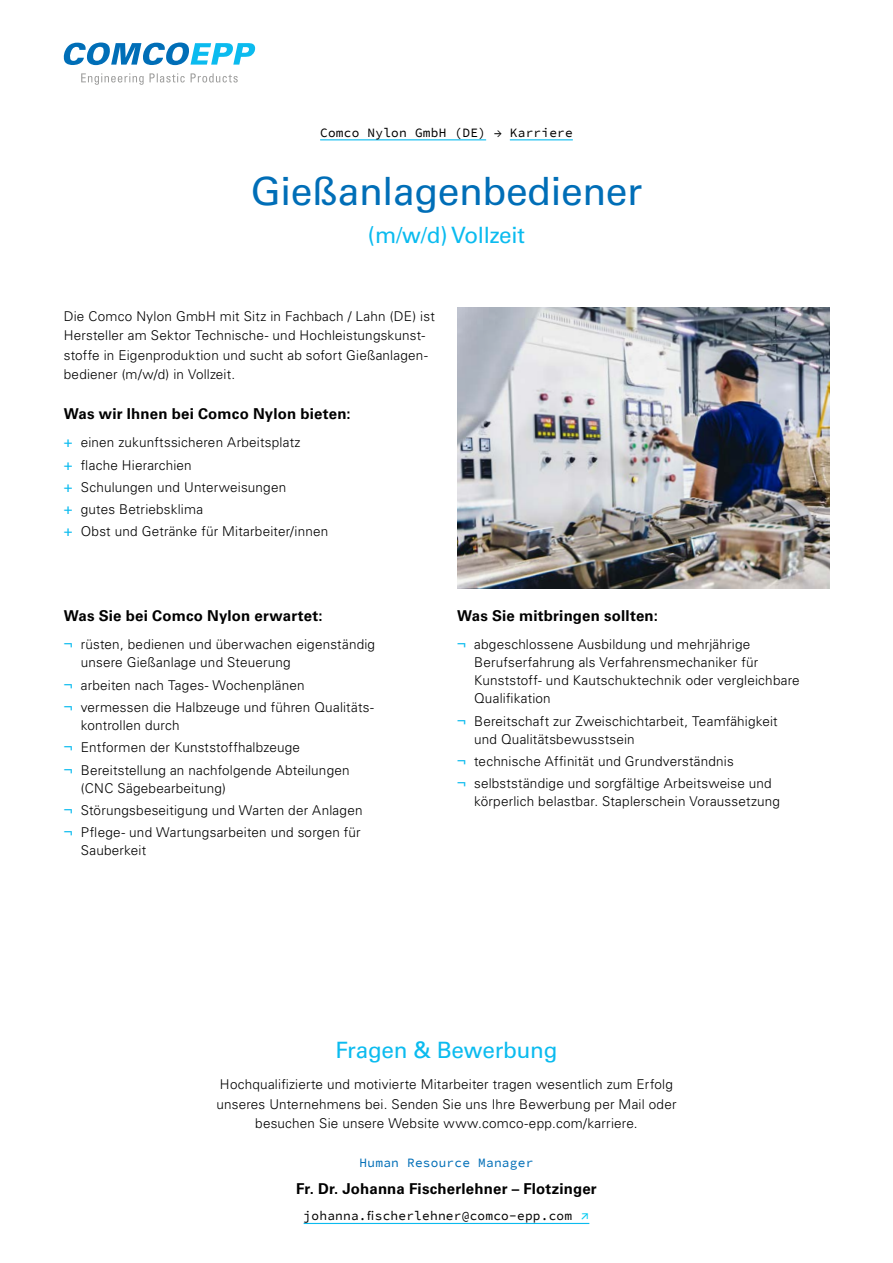
<style>
.page{position:relative;width:893px;height:1263px;background:#fff}
.page>*{position:absolute;margin:0;border:0;box-sizing:border-box;transform-origin:0 0}
.t1{font:39px "Univers LT Std";letter-spacing:-.01em;color:#006eb7}
.t2{font:22.5px "Univers LT Std";letter-spacing:-.01em;color:#0bbbef}
.t3{font:700 15px "Univers LT Std";letter-spacing:.01em;color:#000}
.t4{font:300 13.5px/22.2px "Univers LT Std";letter-spacing:.015em;color:#000}
.t5{font:12.75px "Source Code Pro";letter-spacing:.02em;color:#000}
.t6{font:12.75px "Source Code Pro";letter-spacing:.02em;color:#006eb7}
.s1{font-weight:400;font-size:15px;color:#0bbbef}
.s2{font-size:15px;color:#00c9f0}
</style>
<div class="page">
<hr style="left:320px;top:139px;width:166px;height:1px;background:#0bbbef">
<hr style="left:510px;top:139px;width:63px;height:1px;background:#0bbbef">
<img style="left:457px;top:307px;width:372px;height:282px">
<hr style="left:304px;top:1223px;width:285px;height:1px;background:#0bbbef">
<svg style="left:81px;top:73px;width:157px;height:12px"></svg>
<svg style="left:63px;top:43px;width:193px;height:22px"></svg>
<p class="t5" style="left:320px;top:123px;width:254px">Comco Nylon GmbH (DE) → Karriere</p>
<h1 class="t1" style="left:251px;top:168px;width:393px">Gießanlagenbediener</h1>
<h2 class="t2" style="left:368px;top:222px;width:159px">(m/w/d) Vollzeit</h2>
<p class="t4" style="left:64px;top:306px;width:373px;line-height:19.5px">Die Comco Nylon GmbH mit Sitz in Fachbach / Lahn (DE) ist Hersteller am Sektor Technische- und Hochleistungskunst&shy;stoffe in Eigenproduktion und sucht ab sofort Gießanlagen&shy;bediener (m/w/d) in Vollzeit.</p>
<p class="t3" style="left:64px;top:405px;width:288px">Was wir Ihnen bei Comco Nylon bieten:</p>
<p class="t4" style="left:64px;top:431px;width:266px"><span class="s1">+</span> einen zukunftssicheren Arbeitsplatz<br><span class="s1">+</span> flache Hierarchien<br><span class="s1">+</span> Schulungen und Unterweisungen<br><span class="s1">+</span> gutes Betriebsklima<br><span class="s1">+</span> Obst und Getränke für Mitarbeiter/innen</p>
<p class="t3" style="left:64px;top:607px;width:260px">Was Sie bei Comco Nylon erwartet:</p>
<p class="t4" style="left:81px;top:636px;width:296px;line-height:18px;text-indent:-17px"><span class="s1">¬</span> rüsten, bedienen und überwachen eigenständig unsere Gießanlage und Steuerung</p>
<p class="t4" style="left:64px;top:674px;width:312px"><span class="s1">¬</span> arbeiten nach Tages- Wochenplänen<br><span class="s1">¬</span> vermessen die Halbzeuge und führen Qualitäts-</p>
<p class="t4" style="left:64px;top:714px;width:287px;text-indent:17px">kontrollen durch<br><span class="s1">¬</span> Entformen der Kunststoffhalbzeuge<br><span class="s1">¬</span> Bereitstellung an nachfolgende Abteilungen</p>
<p class="t4" style="left:64px;top:777px;width:300px;text-indent:17px">(CNC Sägebearbeitung)<br><span class="s1">¬</span> Störungsbeseitigung und Warten der Anlagen <span class="s1">¬</span> Pflege- und Wartungsarbeiten und sorgen für</p>
<p class="t4" style="left:81px;top:839px;width:67px">Sauberkeit</p>
<p class="t3" style="left:457px;top:607px;width:202px">Was Sie mitbringen sollten:</p>
<p class="t4" style="left:474px;top:636px;width:327px;line-height:18px;text-indent:-17px"><span class="s1">¬</span> abgeschlossene Ausbildung und mehrjährige Berufserfahrung als Verfahrensmechaniker für Kunststoff- und Kautschuktechnik oder vergleichbare Qualifikation</p>
<p class="t4" style="left:474px;top:712px;width:305px;line-height:18px;text-indent:-17px"><span class="s1">¬</span> Bereitschaft zur Zweischichtarbeit, Teamfähigkeit und Qualitätsbewusstsein</p>
<p class="t4" style="left:457px;top:750px;width:316px"><span class="s1">¬</span> technische Affinität und Grundverständnis<br><span class="s1">¬</span> selbstständige und sorgfältige Arbeitsweise und</p>
<p class="t4" style="left:474px;top:790px;width:307px">körperlich belastbar. Staplerschein Voraussetzung</p>
<h2 class="t2" style="left:335px;top:1037px;width:224px">Fragen &amp; Bewerbung</h2>
<p class="t4" style="left:216px;top:1075px;width:462px;line-height:19.5px;text-align:center">Hochqualifizierte und motivierte Mitarbeiter tragen wesentlich zum Erfolg unseres Unternehmens bei. Senden Sie uns Ihre Bewerbung per Mail oder besuchen Sie unsere Website www.comco-epp.com/karriere.</p>
<p class="t6" style="left:360px;top:1154px;width:175px">Human Resource Manager</p>
<p class="t3" style="left:296px;top:1180px;width:302px">Fr. Dr. Johanna Fischerlehner – Flotzinger</p>
<p class="t5" style="left:304px;top:1207px;width:287px">johanna.fischerlehner@comco-epp.com <span class="s2">↗</span></p>
</div>
